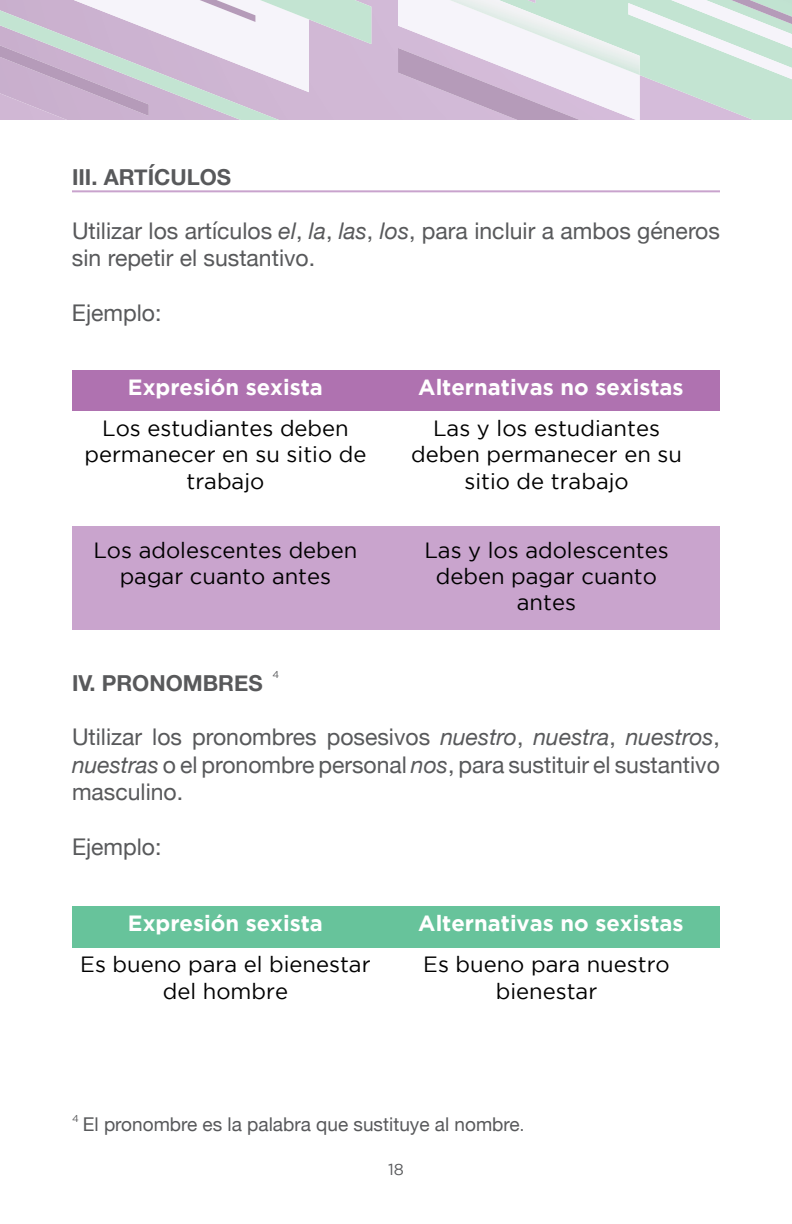
<style>
.page{position:relative;width:792px;height:1224px;background:#fff}
.page>*{position:absolute;margin:0;border:0;box-sizing:border-box;transform-origin:0 0}
.t1{font:23px/27.6px "Helvetica Neue";color:#58595b}
.t2{font:22px/26.4px "Gotham";color:#000;text-align:center}
.t3{font:700 22px "Gotham";color:#fff}
.t4{font:700 22px "Helvetica Neue";color:#58595b}
.t5{font:19px "Helvetica Neue";color:#58595b}
.t6{font:16px "Gotham";color:#58595b}
.t7{font:10px "Gotham";color:#58595b}
.s1{font-style:italic}
.s2{font-family:"Gotham";font-size:18px}
</style>
<div class="page">
<div style="left:378px;top:0;width:20px;height:120px;background:#d1b9d6"></div>
<svg style="left:398px;top:0;width:394px;height:120px"></svg>
<svg style="left:0;top:0;width:371px;height:120px"></svg>
<hr style="left:72px;top:190px;width:648px;height:2px;background:#c9a3cd">
<div style="left:72px;top:907px;width:648px;height:41px;background:#67c39b"></div>
<div style="left:72px;top:370px;width:648px;height:42px;background:#af72b0"></div>
<div style="left:72px;top:526px;width:648px;height:104px;background:#c9a4cd"></div>
<p class="t4" style="left:72px;top:160px;width:161px">III. ARTÍCULOS</p>
<p class="t1" style="left:72px;top:218px;width:649px">Utilizar los artículos <span class="s1">el</span>, <span class="s1">la</span>, <span class="s1">las</span>, <span class="s1">los</span>, para incluir a ambos géneros sin repetir el sustantivo.</p>
<p class="t1" style="left:72px;top:301px;width:91px">Ejemplo:</p>
<p class="t3" style="left:128px;top:374px;width:196px">Expresión sexista</p>
<p class="t3" style="left:418px;top:374px;width:267px">Alternativas no sexistas</p>
<p class="t2" style="left:84px;top:415px;width:284px">Los estudiantes deben permanecer en su sitio de trabajo</p>
<p class="t2" style="left:411px;top:415px;width:272px">Las y los estudiantes deben permanecer en su sitio de trabajo</p>
<p class="t2" style="left:93px;top:536px;width:266px">Los adolescentes deben pagar cuanto antes</p>
<p class="t2" style="left:424px;top:536px;width:246px">Las y los adolescentes</p>
<p class="t2" style="left:436px;top:562px;width:223px">deben pagar cuanto antes</p>
<p class="t7" style="left:272px;top:669px;width:8px">4</p>
<p class="t4" style="left:72px;top:666px;width:192px">IV. PRONOMBRES</p>
<p class="t1" style="left:72px;top:724px;width:650px;text-align:justify">Utilizar los pronombres posesivos <span class="s1">nuestro</span>, <span class="s1">nuestra</span>, <span class="s1">nuestros</span>, <span class="s1">nuestras</span> o el pronombre personal <span class="s1">nos</span>, para sustituir el sustantivo masculino.</p>
<p class="t1" style="left:72px;top:835px;width:91px">Ejemplo:</p>
<p class="t3" style="left:128px;top:910px;width:196px">Expresión sexista</p>
<p class="t3" style="left:418px;top:910px;width:267px">Alternativas no sexistas</p>
<p class="t2" style="left:80px;top:951px;width:292px">Es bueno para el bienestar del hombre</p>
<p class="t2" style="left:423px;top:951px;width:248px">Es bueno para nuestro bienestar</p>
<p class="t7" style="left:72px;top:1113px;width:8px">4</p>
<p class="t5" style="left:83px;top:1110px;width:443px">El pronombre es la palabra que sustituye al nombre<span class="s2">.</span></p>
<p class="t6" style="left:388px;top:1161px;width:17px">18</p>
</div>
